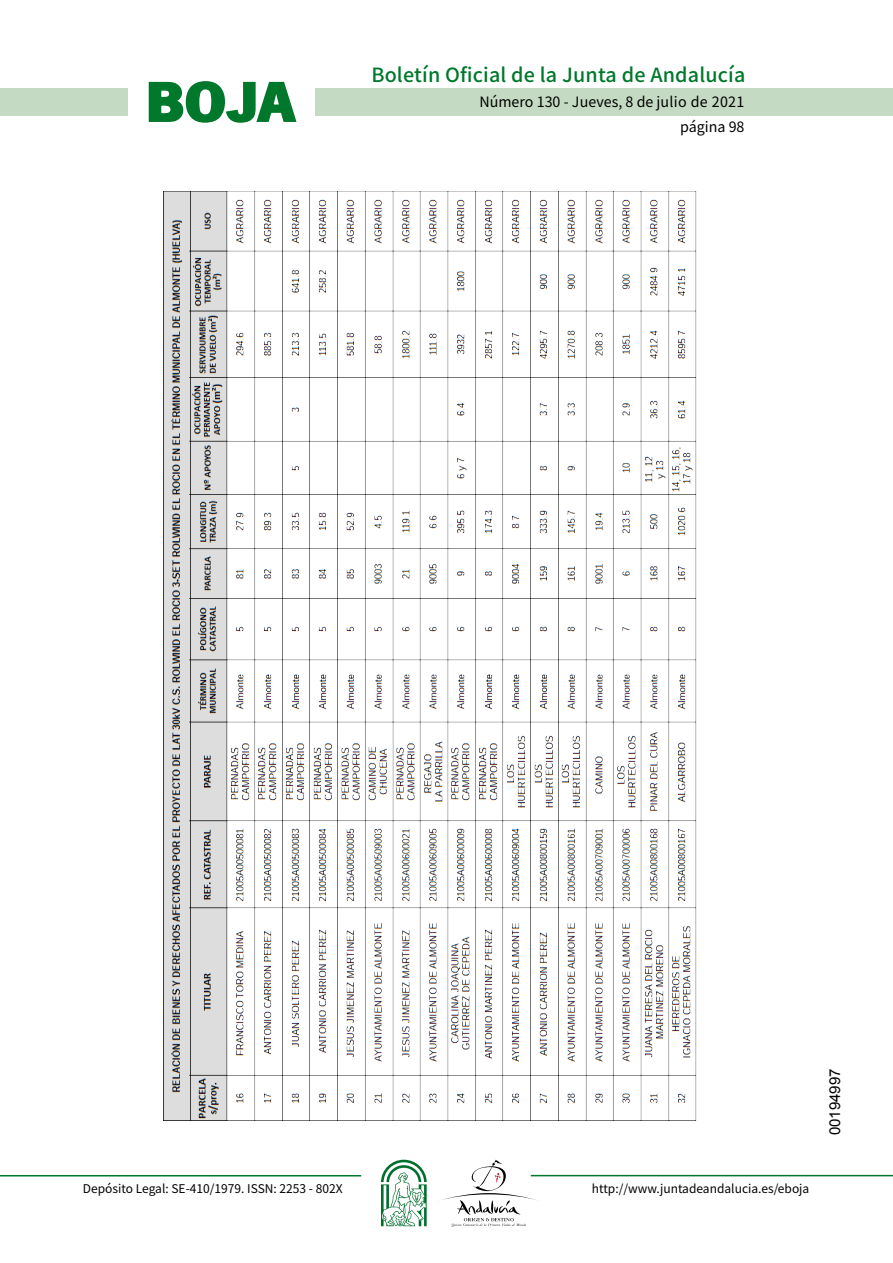
<style>
.page{position:relative;width:893px;height:1263px;background:#fff}
.page>*{position:absolute;margin:0;border:0;box-sizing:border-box;transform-origin:0 0}
.t1{font:700 57.75px "News Got T";color:#00782c;scale:1.14 1}
.t2{font:500 19.5px "Noto Sans HK";letter-spacing:.01em;color:#00782c}
.t3{font:15px "Arial";color:#000}
.t4{font:14.25px/24.5px "Noto Sans HK";color:#000;text-align:right}
.t5{font:12px "Noto Sans HK";color:#000}
</style>
<div class="page">
<div style="left:315px;top:88px;width:577px;height:28px;background:#c5dac3"></div>
<div style="left:0;top:88px;width:128px;height:28px;background:#c5dac3"></div>
<hr style="left:0;top:1175px;width:361px;height:2px;background:#00782c">
<hr style="left:531px;top:1175px;width:361px;height:1px;background:#00782c">
<svg style="left:148px;top:81px;width:149px;height:42px"></svg>
<svg style="left:442px;top:1160px;width:100px;height:67px"></svg>
<svg style="left:381px;top:1160px;width:45px;height:66px"></svg>
<img style="left:163px;top:191px;width:533px;height:930px">
<h1 class="t1" style="left:145px;top:68px;width:133px">BOJA</h1>
<h2 class="t2" style="left:371px;top:64px;width:375px">Boletín Oficial de la Junta de Andalucía</h2>
<p class="t4" style="left:479px;top:90px;width:266px">Número 130 - Jueves, 8 de julio de 2021 página 98</p>
<p class="t5" style="left:83px;top:1181px;width:261px">Depósito Legal: SE-410/1979. ISSN: 2253 - 802X</p>
<p class="t5" style="left:592px;top:1181px;width:219px">http://www.juntadeandalucia.es/eboja</p>
<p class="t3" style="left:825px;top:1135px;width:68px;rotate:-90deg">00194997</p>
</div>
